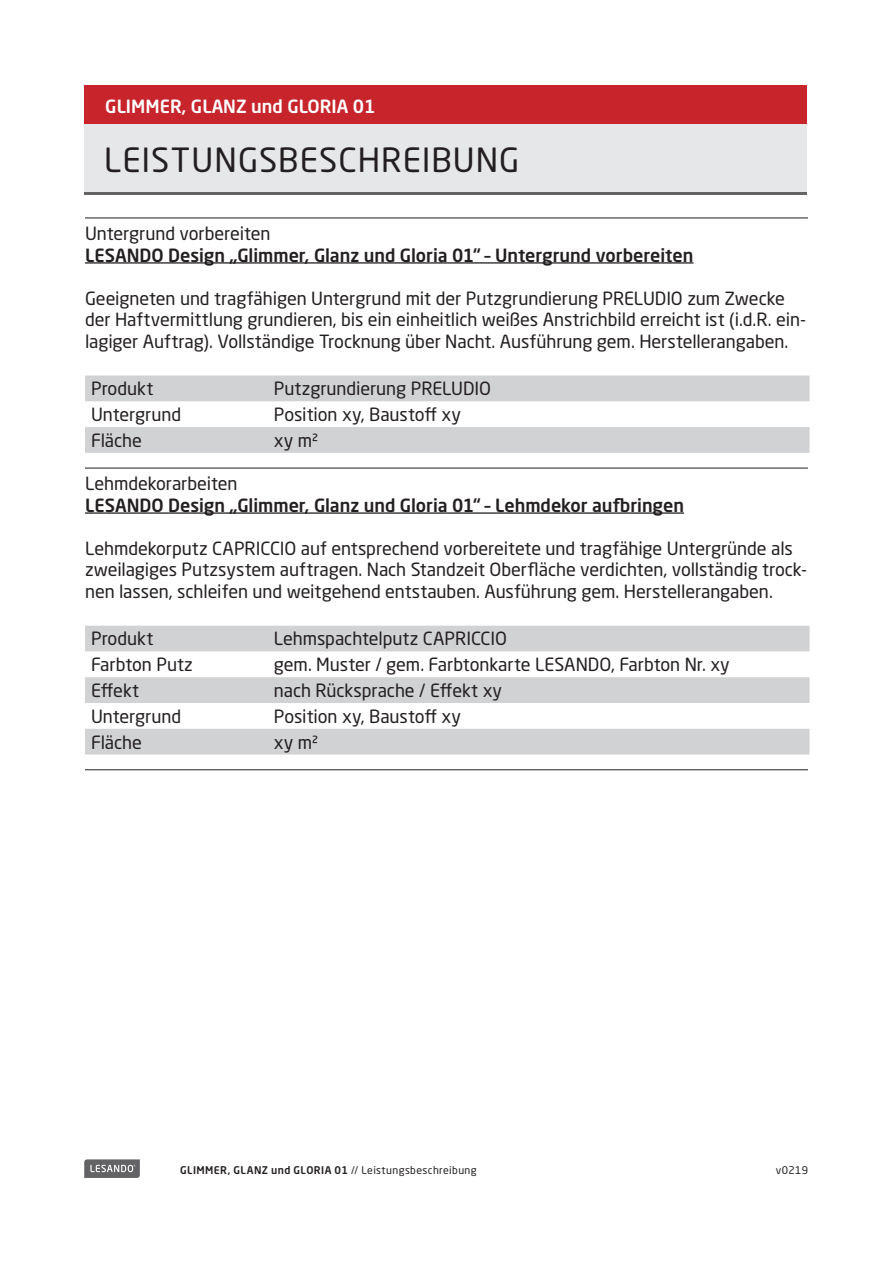
<style>
.page{position:relative;width:893px;height:1263px;background:#fff}
.page>*{position:absolute;margin:0;border:0;box-sizing:border-box;transform-origin:0 0}
.t1{font:33px "Neo Sans Pro";letter-spacing:.035em;color:#231f20}
.t2{font:18px/21.6px "Neo Sans Pro";letter-spacing:-.005em;color:#231f20}
.t3{font:500 18px "Neo Sans Pro";color:#231f20}
.t4{font:500 18px "Neo Sans Pro";color:#fff}
.t5{font:500 10.5px "Neo Sans Pro";letter-spacing:.04em;color:#231f20}
.t6{font:10.5px "Neo Sans Pro";letter-spacing:.03em;color:#231f20}
.s1{font-weight:400}
</style>
<div class="page">
<svg style="left:84px;top:1159px;width:56px;height:19px"></svg>
<div style="left:84px;top:85px;width:723px;height:109px;background:#e6e7e9"></div>
<div style="left:84px;top:85px;width:723px;height:39px;background:#c8242b"></div>
<hr style="left:84px;top:192px;width:723px;height:2px;background:#636366">
<hr style="left:85px;top:262px;width:608px;height:2px;background:#231f20">
<hr style="left:85px;top:512px;width:599px;height:2px;background:#231f20">
<hr style="left:85px;top:218px;width:723px;height:1px;background:#231f20">
<svg style="left:85px;top:375px;width:724px;height:78px;fill:#d1d2d4"></svg>
<hr style="left:85px;top:468px;width:723px;height:1px;background:#231f20">
<svg style="left:85px;top:626px;width:724px;height:128px;fill:#d1d2d4"></svg>
<hr style="left:85px;top:769px;width:723px;height:1px;background:#231f20">
<p class="t4" style="left:105px;top:95px;width:272px">GLIMMER, GLANZ und GLORIA 01</p>
<h1 class="t1" style="left:104px;top:140px;width:417px">LEISTUNGSBESCHREIBUNG</h1>
<p class="t2" style="left:85px;top:222px;width:187px">Untergrund vorbereiten</p>
<p class="t3" style="left:85px;top:243px;width:610px">LESANDO Design „Glimmer, Glanz und Gloria 01“ – Untergrund vorbereiten</p>
<p class="t2" style="left:85px;top:287px;width:723px">Geeigneten und tragfähigen Untergrund mit der Putzgrundierung PRELUDIO zum Zwecke der Haftvermittlung grundieren, bis ein einheitlich weißes Anstrichbild erreicht ist (i.d.R. ein&shy;lagiger Auftrag). Vollständige Trocknung über Nacht. Ausführung gem. Herstellerangaben.</p>
<p class="t2" style="left:91px;top:378px;width:64px">Produkt</p>
<p class="t2" style="left:274px;top:378px;width:219px">Putzgrundierung PRELUDIO</p>
<p class="t2" style="left:91px;top:403px;width:92px">Untergrund</p>
<p class="t2" style="left:274px;top:403px;width:189px">Position xy, Baustoff xy</p>
<p class="t2" style="left:91px;top:429px;width:52px">Fläche</p>
<p class="t2" style="left:274px;top:429px;width:46px">xy m²</p>
<p class="t2" style="left:85px;top:472px;width:154px">Lehmdekorarbeiten</p>
<p class="t3" style="left:85px;top:494px;width:600px">LESANDO Design „Glimmer, Glanz und Gloria 01“ – Lehmdekor aufbringen</p>
<p class="t2" style="left:85px;top:537px;width:723px">Lehmdekorputz CAPRICCIO auf entsprechend vorbereitete und tragfähige Untergründe als zweilagiges Putzsystem auftragen. Nach Standzeit Oberfläche verdichten, vollständig trock&shy;nen lassen, schleifen und weitgehend entstauben. Ausführung gem. Herstellerangaben.</p>
<p class="t2" style="left:91px;top:628px;width:64px">Produkt</p>
<p class="t2" style="left:274px;top:628px;width:235px">Lehmspachtelputz CAPRICCIO</p>
<p class="t2" style="left:91px;top:653px;width:103px">Farbton Putz</p>
<p class="t2" style="left:274px;top:653px;width:457px">gem. Muster / gem. Farbtonkarte LESANDO, Farbton Nr. xy</p>
<p class="t2" style="left:91px;top:679px;width:50px">Effekt</p>
<p class="t2" style="left:274px;top:679px;width:230px">nach Rücksprache / Effekt xy</p>
<p class="t2" style="left:91px;top:705px;width:92px">Untergrund</p>
<p class="t2" style="left:274px;top:705px;width:189px">Position xy, Baustoff xy</p>
<p class="t2" style="left:91px;top:731px;width:52px">Fläche</p>
<p class="t2" style="left:274px;top:731px;width:46px">xy m²</p>
<p class="t5" style="left:180px;top:1163px;width:298px">GLIMMER, GLANZ und GLORIA 01 <span class="s1">// Leistungsbeschreibung</span></p>
<p class="t6" style="left:776px;top:1163px;width:34px">v0219</p>
</div>
